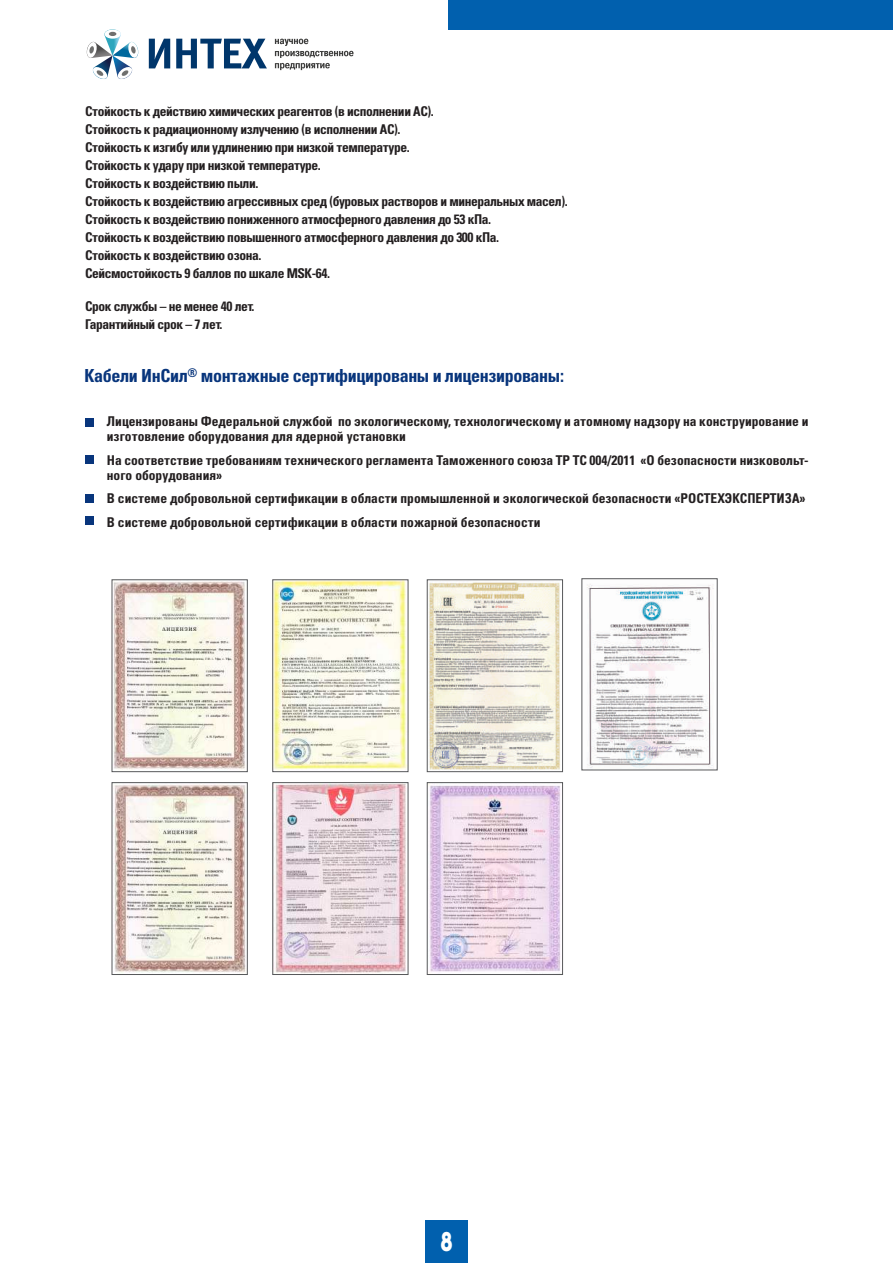
<style>
.page{position:relative;width:893px;height:1263px;background:#fff}
.page>*{position:absolute;margin:0;border:0;box-sizing:border-box;transform-origin:0 0}
.t1{font:27px "Intro";color:#fff;scale:.75 1}
.t2{font:700 18px "Partner Condensed";letter-spacing:-.02em;color:#08357c}
.t3{font:700 13.5px/18px "Partner Condensed";letter-spacing:-.03em;color:#231f20}
.t4{font:700 13.5px/15px "Partner Condensed";color:#231f20}
</style>
<div class="page">
<div style="left:448px;top:0;width:445px;height:29px;background:#0160ae"></div>
<svg style="left:149px;top:39px;width:21px;height:29px"></svg>
<svg style="left:176px;top:39px;width:91px;height:29px"></svg>
<svg style="left:275px;top:39px;width:78px;height:31px"></svg>
<svg style="left:87px;top:29px;width:52px;height:50px"></svg>
<div style="left:425px;top:1220px;width:43px;height:43px;background:#0160ae"></div>
<img style="left:587px;top:584px;width:127px;height:184px">
<div style="left:581px;top:578px;width:137px;height:192px;border:1px solid #57585a"></div>
<img style="left:274px;top:581px;width:132px;height:189px">
<div style="left:272px;top:579px;width:136px;height:193px;border:1px solid #57585a"></div>
<img style="left:114px;top:581px;width:131px;height:189px">
<div style="left:112px;top:579px;width:136px;height:193px;border:1px solid #57585a"></div>
<img style="left:429px;top:581px;width:131px;height:189px">
<div style="left:427px;top:579px;width:136px;height:193px;border:1px solid #57585a"></div>
<img style="left:274px;top:784px;width:132px;height:189px">
<div style="left:272px;top:782px;width:136px;height:193px;border:1px solid #57585a"></div>
<img style="left:114px;top:784px;width:132px;height:189px">
<div style="left:112px;top:782px;width:136px;height:193px;border:1px solid #57585a"></div>
<img style="left:429px;top:785px;width:132px;height:187px">
<div style="left:427px;top:782px;width:136px;height:193px;border:1px solid #57585a"></div>
<div style="left:85px;top:418px;width:9px;height:9px;background:#08357c"></div>
<div style="left:85px;top:456px;width:9px;height:8px;background:#08357c"></div>
<div style="left:85px;top:494px;width:9px;height:8px;background:#08357c"></div>
<div style="left:85px;top:516px;width:9px;height:9px;background:#08357c"></div>
<p class="t3" style="left:85px;top:103px;width:484px">Стойкость к действию химических реагентов (в исполнении АС).<br>Стойкость к радиационному излучению (в исполнении АС).<br>Стойкость к изгибу или удлинению при низкой температуре.<br>Стойкость к удару при низкой температуре.<br>Стойкость к воздействию пыли.<br>Стойкость к воздействию агрессивных сред (буровых растворов и минеральных масел).<br>Стойкость к воздействию пониженного атмосферного давления до 53 кПа.<br>Стойкость к воздействию повышенного атмосферного давления до 300 кПа.<br>Стойкость к воздействию озона.<br>Сейсмостойкость 9 баллов по шкале MSK-64.</p>
<p class="t3" style="left:85px;top:298px;width:171px">Срок службы – не менее 40 лет.<br>Гарантийный срок – 7 лет.</p>
<h2 class="t2" style="left:84px;top:365px;width:481px">Кабели ИнСил<sup>®</sup> монтажные сертифицированы и лицензированы:</h2>
<p class="t4" style="left:107px;top:415px;width:703px">Лицензированы Федеральной службой по экологическому, технологическому и атомному надзору на конструирование и изготовление оборудования для ядерной установки</p>
<p class="t4" style="left:107px;top:453px;width:703px">На соответствие требованиям технического регламента Таможенного союза ТР ТС 004/2011 «О безопасности низковольт&shy;ного оборудования»</p>
<p class="t4" style="left:107px;top:488px;width:700px;line-height:23.5px">В системе добровольной сертификации в области промышленной и экологической безопасности «РОСТЕХЭКСПЕРТИЗА»<br>В системе добровольной сертификации в области пожарной безопасности</p>
<h1 class="t1" style="left:440px;top:1225px;width:18px">8</h1>
</div>
